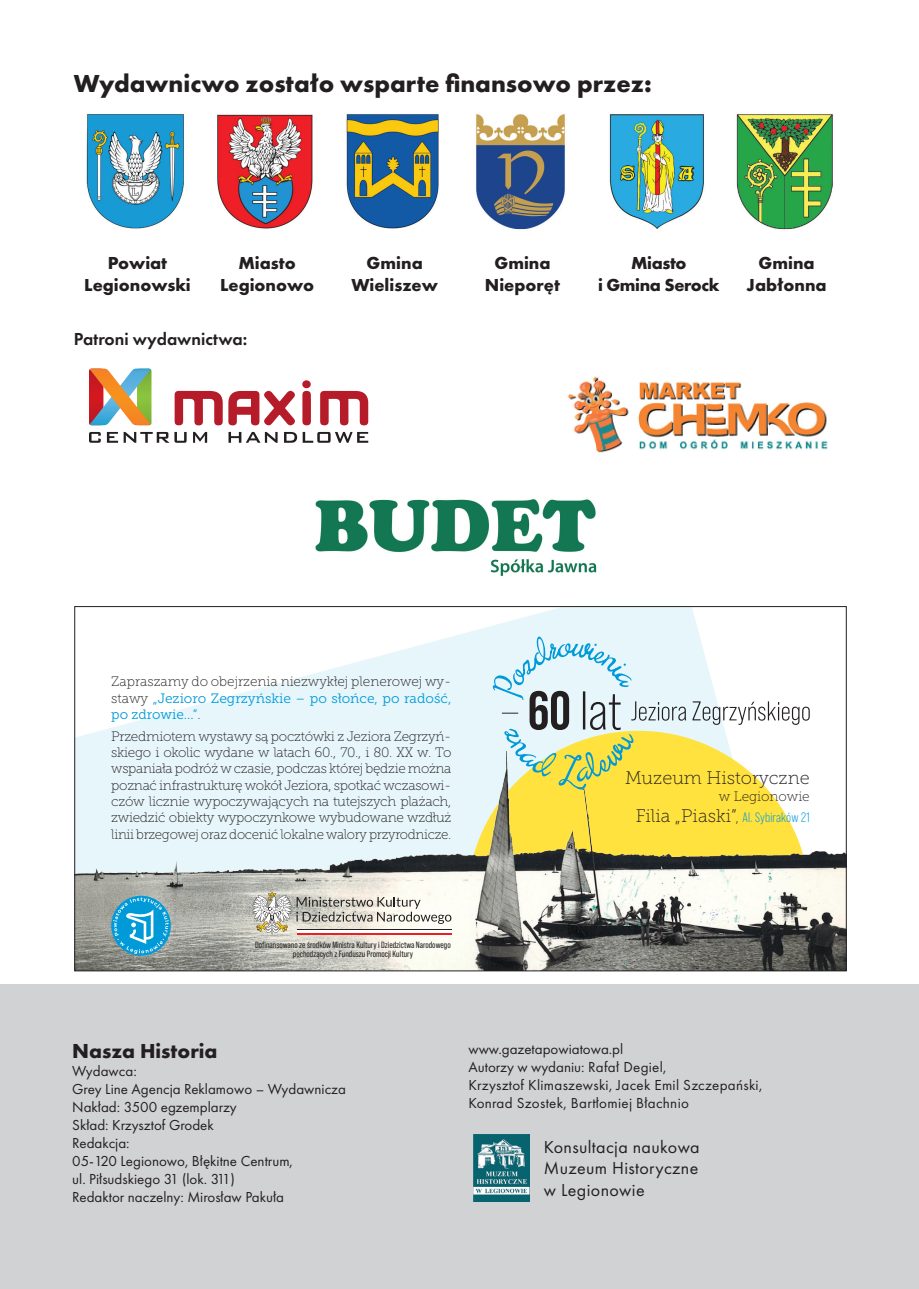
<style>
.page{position:relative;width:919px;height:1289px;background:#fff}
.page>*{position:absolute;margin:0;border:0;box-sizing:border-box;transform-origin:0 0}
.t1{font:700 25.5px "Futura PT";color:#231f20}
.t2{font:700 21px "Futura PT";color:#231f20}
.t3{font:18.15px "Museo Slab 100";color:#231f20}
.t4{font:700 18px "Futura PT";color:#231f20}
.t5{font:18px "Futura PT";letter-spacing:.02em;color:#231f20}
.t6{font:600 18px "Futura PT";color:#231f20}
.t7{font:700 18px "Futura PT";letter-spacing:-.02em;color:#231f20}
.t8{font:15px/18px "Futura PT";color:#231f20}
.t9{font:15px/18px "Futura PT";letter-spacing:.02em;color:#231f20}
.t10{font:13.65px/16.4px "Museo Slab 100";letter-spacing:-.02em;color:#231f20;text-align:justify}
.t11{font:13.65px/21.8px "Bebas Neue Pro";letter-spacing:.01em;color:#009ad9;text-align:right}
.t12{font:9px/9px "Bebas Neue Pro";color:#231f20;text-align:center}
.s1{font-family:"Museo Slab 300";color:#009ad9}
.s2{font-family:"Museo Slab 100";color:#231f20}
.s3{font-family:"Museo Slab 100";font-size:18.15px;color:#231f20}
</style>
<div class="page">
<svg style="left:76px;top:608px;width:734px;height:141px"></svg>
<img style="left:76px;top:749px;width:768px;height:220px">
<svg style="left:252px;top:892px;width:199px;height:42px"></svg>
<svg style="left:111px;top:895px;width:60px;height:60px"></svg>
<svg style="left:113px;top:897px;width:56px;height:56px;background:#3fabd6"></svg>
<svg style="left:492px;top:636px;width:317px;height:153px"></svg>
<div style="left:0;top:984px;width:918px;height:304px;background:#d1d2d4"></div>
<img style="left:473px;top:1134px;width:56px;height:67px">
<img style="left:86px;top:114px;width:747px;height:116px">
<img style="left:315px;top:376px;width:513px;height:200px">
<div style="left:74px;top:350px;width:309px;height:119px;background:#fff"></div>
<svg style="left:175px;top:390px;width:120px;height:36px"></svg>
<svg style="left:302px;top:380px;width:9px;height:45px"></svg>
<svg style="left:320px;top:391px;width:48px;height:34px"></svg>
<svg style="left:89px;top:368px;width:62px;height:57px"></svg>
<svg style="left:89px;top:432px;width:279px;height:11px"></svg>
<p class="t1" style="left:74px;top:67px;width:579px">Wydawnicwo zostało wsparte finansowo przez:</p>
<p class="t4" style="left:108px;top:252px;width:61px">Powiat</p>
<p class="t4" style="left:84px;top:273px;width:108px">Legionowski</p>
<p class="t6" style="left:74px;top:327px;width:175px">Patroni wydawnictwa:</p>
<p class="t4" style="left:238px;top:252px;width:59px">Miasto</p>
<p class="t4" style="left:220px;top:273px;width:96px">Legionowo</p>
<p class="t4" style="left:366px;top:252px;width:58px">Gmina</p>
<p class="t4" style="left:351px;top:273px;width:88px">Wieliszew</p>
<p class="t4" style="left:494px;top:252px;width:58px">Gmina</p>
<p class="t4" style="left:485px;top:273px;width:77px">Nieporęt</p>
<p class="t4" style="left:631px;top:252px;width:57px">Miasto</p>
<p class="t7" style="left:598px;top:273px;width:123px">i Gmina Serock</p>
<p class="t4" style="left:758px;top:252px;width:58px">Gmina</p>
<p class="t4" style="left:746px;top:273px;width:82px">Jabłonna</p>
<p class="t10" style="left:111px;top:673px;width:342px">Zapraszamy do obejrzenia niezwykłej plenerowej wy&shy;stawy <span class="s1">„Jezioro Zegrzyńskie – po słońce, po radość, po zdrowie...”</span>.</p>
<p class="t10" style="left:111px;top:728px;width:342px">Przedmiotem wystawy są pocztówki z Jeziora Zegrzyń&shy;skiego i okolic wydane w latach 60., 70., i 80. XX w. To wspaniała podróż w czasie, podczas której będzie można poznać infrastrukturę wokół Jeziora, spotkać wczasowi&shy;czów licznie wypoczywających na tutejszych plażach, zwiedzić obiekty wypoczynkowe wybudowane wzdłuż linii brzegowej oraz docenić lokalne walory przyrodnicze.</p>
<p class="t3" style="left:625px;top:768px;width:186px">Muzeum Historyczne</p>
<p class="t11" style="left:636px;top:785px;width:175px"><span class="s2">w Legionowie<br></span><span class="s3">Filia „Piaski”</span><span class="s2">,</span> Al. Sybiraków 21</p>
<p class="t12" style="left:255px;top:940px;width:197px">Dofinansowano ze środków Ministra Kultury i Dziedzictwa Narodowego pochodzących z Funduszu Promocji Kultury</p>
<p class="t2" style="left:72px;top:1037px;width:147px">Nasza Historia</p>
<p class="t8" style="left:72px;top:1062px;width:66px">Wydawca:</p>
<p class="t8" style="left:72px;top:1080px;width:275px">Grey Line Agencja Reklamowo – Wydawnicza</p>
<p class="t8" style="left:72px;top:1098px;width:166px">Nakład: 3500 egzemplarzy</p>
<p class="t8" style="left:72px;top:1116px;width:143px">Skład: Krzysztof Grodek</p>
<p class="t8" style="left:72px;top:1134px;width:222px">Redakcja:<br>05-120 Legionowo, Błękitne Centrum,</p>
<p class="t8" style="left:72px;top:1170px;width:164px">ul. Piłsudskiego 31 (lok. 311)</p>
<p class="t8" style="left:72px;top:1188px;width:213px">Redaktor naczelny: Mirosław Pakuła</p>
<p class="t8" style="left:468px;top:1039px;width:156px">www.gazetapowiatowa.pl</p>
<p class="t9" style="left:468px;top:1057px;width:295px">Autorzy w wydaniu: Rafał Degiel,<br>Krzysztof Klimaszewski, Jacek Emil Szczepański,<br>Konrad Szostek, Bartłomiej Błachnio</p>
<p class="t5" style="left:544px;top:1135px;width:157px">Konsultacja naukowa</p>
<p class="t5" style="left:544px;top:1157px;width:156px">Muzeum Historyczne</p>
<p class="t5" style="left:544px;top:1178px;width:102px">w Legionowie</p>
</div>
